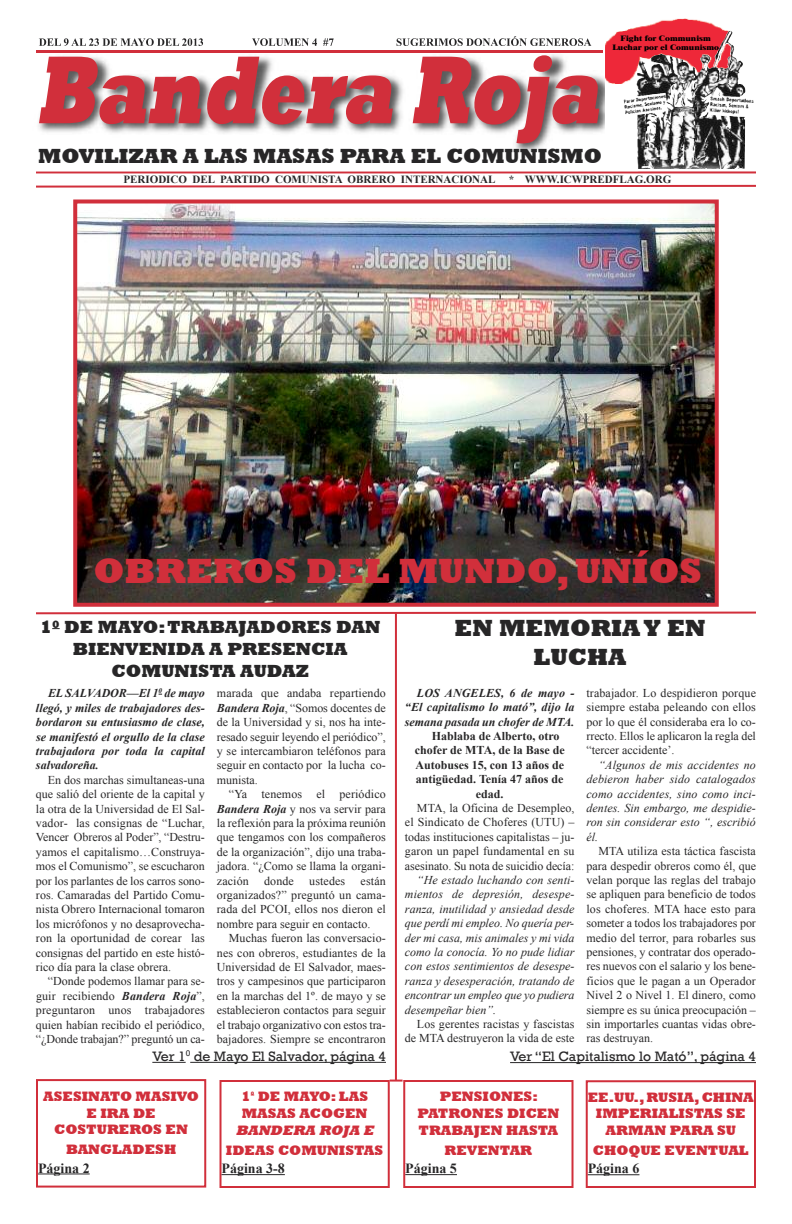
<style>
.page{position:relative;width:792px;height:1224px;background:#fff}
.page>*{position:absolute;margin:0;border:0;box-sizing:border-box;transform-origin:0 0}
.t1{font:italic 800 98px "Rockwell";color:#d12f3b;scale:.7 1}
.t2{font:800 36px "Rockwell";color:#d12f3b}
.t3{font:800 24px/28.8px "Rockwell";color:#272627;text-align:center}
.t4{font:800 21px "Rockwell";color:#272627}
.t5{font:800 18px/21.6px "Rockwell";color:#272627;text-align:center}
.t6{font:800 14px/16.8px "Rockwell";color:#d12f3b;text-align:center}
.t7{font:14px "Rockwell";color:#272627}
.t8{font:700 14px "Times New Roman";color:#272627}
.t9{font:italic 800 14px "Rockwell";color:#d12f3b}
.t10{font:12px/14.4px "Times New Roman";color:#272627;text-align:justify}
.t11{font:italic 12px/14.4px "Times New Roman";color:#272627;text-align:justify}
.t12{font:italic 700 12px/14.4px "Times New Roman";letter-spacing:.01em;color:#272627;text-align:justify}
.t13{font:700 12px "Times New Roman";color:#272627}
.t14{font:700 11px "Times New Roman";color:#272627}
.t15{font:800 7.7px/9.2px "Times";color:#000;text-align:center;scale:1.19 1}
.t16{font:800 5px "Rockwell";color:#d12f3b}
.s1{font-weight:700;font-style:italic}
</style>
<div class="page">
<hr style="left:36px;top:171px;width:720px;height:2px;background:#d12f3b">
<svg style="left:36px;top:184px;width:720px;height:4px"></svg>
<div style="left:36px;top:1079px;width:170px;height:109px;border:2px solid #d12f3b"></div>
<hr style="left:38px;top:1173px;width:52px;height:1px;background:#272627">
<img style="left:36px;top:38px;width:569px;height:114px">
<img style="left:39px;top:38px;width:47px;height:8px">
<img style="left:36px;top:51px;width:567px;height:2px">
<svg style="left:609px;top:18px;width:145px;height:150px"></svg>
<img style="left:605px;top:19px;width:126px;height:64px">
<img style="left:625px;top:54px;width:42px;height:61px">
<div style="left:220px;top:1080px;width:170px;height:108px;border:2px solid #d12f3b"></div>
<hr style="left:222px;top:1174px;width:63px;height:1px;background:#272627">
<div style="left:403px;top:1080px;width:171px;height:108px;border:2px solid #d12f3b"></div>
<hr style="left:405px;top:1174px;width:52px;height:1px;background:#272627">
<svg style="left:390px;top:1080px;width:13px;height:2px"></svg>
<div style="left:586px;top:1080px;width:170px;height:108px;border:2px solid #d12f3b"></div>
<hr style="left:588px;top:1174px;width:51px;height:1px;background:#272627">
<img style="left:78px;top:204px;width:636px;height:398px">
<div style="left:73px;top:199px;width:646px;height:408px;border:4px solid #d12f3b"></div>
<hr style="left:395px;top:613px;width:2px;height:467px;background:#d12f3b">
<svg style="left:36px;top:611px;width:720px;height:4px"></svg>
<hr style="left:152px;top:1062px;width:34px;height:1px;background:#272627">
<hr style="left:190px;top:1062px;width:196px;height:1px;background:#272627">
<hr style="left:510px;top:1062px;width:246px;height:1px;background:#272627">
<h1 class="t1" style="left:36px;top:31px;width:829px">BANDERA ROJA</h1>
<h3 class="t4" style="left:38px;top:143px;width:565px">MOVILIZAR A LAS MASAS PARA EL COMUNISMO</h3>
<p class="t15" style="left:612px;top:34px;width:91px">Fight for Communism<br>Luchar por el Comunismo</p>
<p class="t14" style="left:124px;top:174px;width:549px">PERIODICO DEL PARTIDO COMUNISTA OBRERO INTERNACIONAL * WWW.ICWPREDFLAG.ORG</p>
<h2 class="t2" style="left:93px;top:549px;width:610px">OBREROS DEL MUNDO,UNÍOS</h2>
<h3 class="t5" style="left:40px;top:616px;width:342px">1<sup>0</sup> DE MAYO:TRABAJADORES DAN<br>BIENVENIDA A PRESENCIA<br>COMUNISTA AUDAZ</h3>
<h3 class="t3" style="left:455px;top:613px;width:252px">EN MEMORIAY EN<br>LUCHA</h3>
<p class="t12" style="left:36px;top:686px;width:170px;text-indent:12px">EL SALVADOR—El 1<sup>0</sup> de mayo llegó, y miles de trabajadores des&shy;bordaron su entusiasmo de clase, se manifestó el orgullo de la clase trabajadora por toda la capital salvadoreña.</p>
<p class="t10" style="left:36px;top:773px;width:170px;text-indent:12px">En dos marchas simultaneas-una que salió del oriente de la capital y la otra de la Universidad de El Sal&shy;vador- las consignas de “Luchar, Vencer Obreros al Poder”, “Destru&shy;yamos el capitalismo…Construya&shy;mos el Comunismo”, se escucharon por los parlantes de los carros sono&shy;ros. Camaradas del Partido Comu&shy;nista Obrero Internacional tomaron los micrófonos y no desaprovecha&shy;ron la oportunidad de corear las consignas del partido en este histó&shy;rico día para la clase obrera.</p>
<p class="t10" style="left:36px;top:974px;width:170px;text-indent:12px">“Donde podemos llamar para se&shy;guir recibiendo <span class="s1">Bandera Roja</span>”, preguntaron unos trabajadores quien habían recibido el periódico, “¿Donde trabajan?” preguntó un ca-</p>
<p class="t10" style="left:586px;top:686px;width:171px">trabajador. Lo despidieron porque siempre estaba peleando con ellos por lo que él consideraba era lo co&shy;rrecto. Ellos le aplicaron la regla del “tercer accidente’.</p>
<p class="t11" style="left:586px;top:758px;width:171px;text-indent:12px">“Algunos de mis accidentes no debieron haber sido catalogados como accidentes, sino como inci&shy;dentes. Sin embargo, me despidie&shy;ron sin considerar esto “, escribió él.</p>
<p class="t10" style="left:586px;top:844px;width:171px;text-indent:12px">MTA utiliza esta táctica fascista para despedir obreros como él, que velan porque las reglas del trabajo se apliquen para beneficio de todos los choferes. MTA hace esto para someter a todos los trabajadores por medio del terror, para robarles sus pensiones, y contratar dos operado&shy;res nuevos con el salario y los bene&shy;ficios que le pagan a un Operador Nivel 2 o Nivel 1. El dinero, como siempre es su única preocupación – sin importarles cuantas vidas obre&shy;ras destruyan.</p>
<p class="t12" style="left:405px;top:686px;width:171px;text-indent:12px">LOS ANGELES, 6 de mayo - “El capitalismo lo mató”, dijo la semana pasada un chofer de MTA.</p>
<p class="t13" style="left:432px;top:729px;width:129px">Hablaba de Alberto, otro</p>
<p class="t13" style="left:415px;top:744px;width:151px">chofer de MTA, de la Base de</p>
<p class="t13" style="left:415px;top:758px;width:150px">Autobuses 15, con 13 años de</p>
<p class="t13" style="left:416px;top:773px;width:149px">antigüedad. Tenía 47 años de</p>
<p class="t13" style="left:476px;top:787px;width:29px">edad.</p>
<p class="t10" style="left:405px;top:801px;width:171px;text-indent:12px">MTA, la Oficina de Desempleo, el Sindicato de Choferes (UTU) – todas instituciones capitalistas – ju&shy;garon un papel fundamental en su asesinato. Su nota de suicidio decía:</p>
<p class="t11" style="left:405px;top:873px;width:171px;text-indent:12px">“He estado luchando con senti&shy;mientos de depresión, desespe&shy;ranza, inutilidad y ansiedad desde que perdí mi empleo. No quería per&shy;der mi casa, mis animales y mi vida como la conocía. Yo no pude lidiar con estos sentimientos de desespe&shy;ranza y desesperación, tratando de encontrar un empleo que yo pudiera desempeñar bien”.</p>
<p class="t10" style="left:405px;top:1017px;width:171px;text-align:right">Los gerentes racistas y fascistas de MTA destruyeron la vida de este</p>
<p class="t10" style="left:217px;top:686px;width:170px">marada que andaba repartiendo <span class="s1">Bandera Roja</span>, “Somos docentes de de la Universidad y si, nos ha inte&shy;resado seguir leyendo el periódico”, y se intercambiaron teléfonos para seguir en contacto por la lucha co&shy;munista.</p>
<p class="t10" style="left:217px;top:787px;width:170px;text-indent:12px">“Ya tenemos el periódico <span class="s1">Bandera Roja</span> y nos va servir para la reflexión para la próxima reunión que tengamos con los compañeros de la organización”, dijo una traba&shy;jadora. “¿Como se llama la organi&shy;zación</p>
<p class="t10" style="left:264px;top:873px;width:31px">donde</p>
<p class="t10" style="left:309px;top:873px;width:38px">ustedes</p>
<p class="t10" style="left:217px;top:873px;width:170px;text-indent:144px">están organizados?” preguntó un cama&shy;rada del PCOI, ellos nos dieron el nombre para seguir en contacto.</p>
<p class="t10" style="left:217px;top:931px;width:170px;text-indent:12px">Muchas fueron las conversacio&shy;nes con obreros, estudiantes de la Universidad de El Salvador, maes&shy;tros y campesinos que participaron en la marchas del 1º. de mayo y se establecieron contactos para seguir el trabajo organizativo con estos tra&shy;bajadores. Siempre se encontraron</p>
<p class="t7" style="left:152px;top:1048px;width:235px">Ver 1<sup>0</sup> de Mayo El Salvador, página 4</p>
<p class="t7" style="left:510px;top:1048px;width:247px">Ver “El Capitalismo lo Mató”, página 4</p>
<p class="t6" style="left:43px;top:1087px;width:157px">ASESINATO MASIVO<br>E IRA DE<br>COSTUREROS EN</p>
<p class="t6" style="left:66px;top:1141px;width:112px">BANGLADESH</p>
<p class="t8" style="left:38px;top:1160px;width:53px">Página 2</p>
<p class="t6" style="left:241px;top:1088px;width:11px">1</p>
<p class="t16" style="left:251px;top:1090px;width:5px">0</p>
<p class="t6" style="left:242px;top:1088px;width:128px;text-align:right">DE MAYO: LAS<br>MASAS ACOGEN</p>
<p class="t9" style="left:236px;top:1122px;width:143px">BANDERA ROJA E</p>
<p class="t6" style="left:226px;top:1141px;width:159px">IDEAS COMUNISTAS</p>
<p class="t8" style="left:222px;top:1161px;width:65px">Página 3-8</p>
<p class="t6" style="left:417px;top:1088px;width:143px">PENSIONES:<br>PATRONES DICEN<br>TRABAJEN HASTA</p>
<p class="t6" style="left:444px;top:1141px;width:89px">REVENTAR</p>
<p class="t8" style="left:405px;top:1161px;width:53px">Página 5</p>
<p class="t6" style="left:588px;top:1088px;width:168px">EE.UU.,RUSIA, CHINA<br>IMPERIALISTAS SE<br>ARMAN PARA SU</p>
<p class="t6" style="left:593px;top:1141px;width:157px">CHOQUE EVENTUAL</p>
<p class="t8" style="left:588px;top:1161px;width:53px">Página 6</p>
</div>
